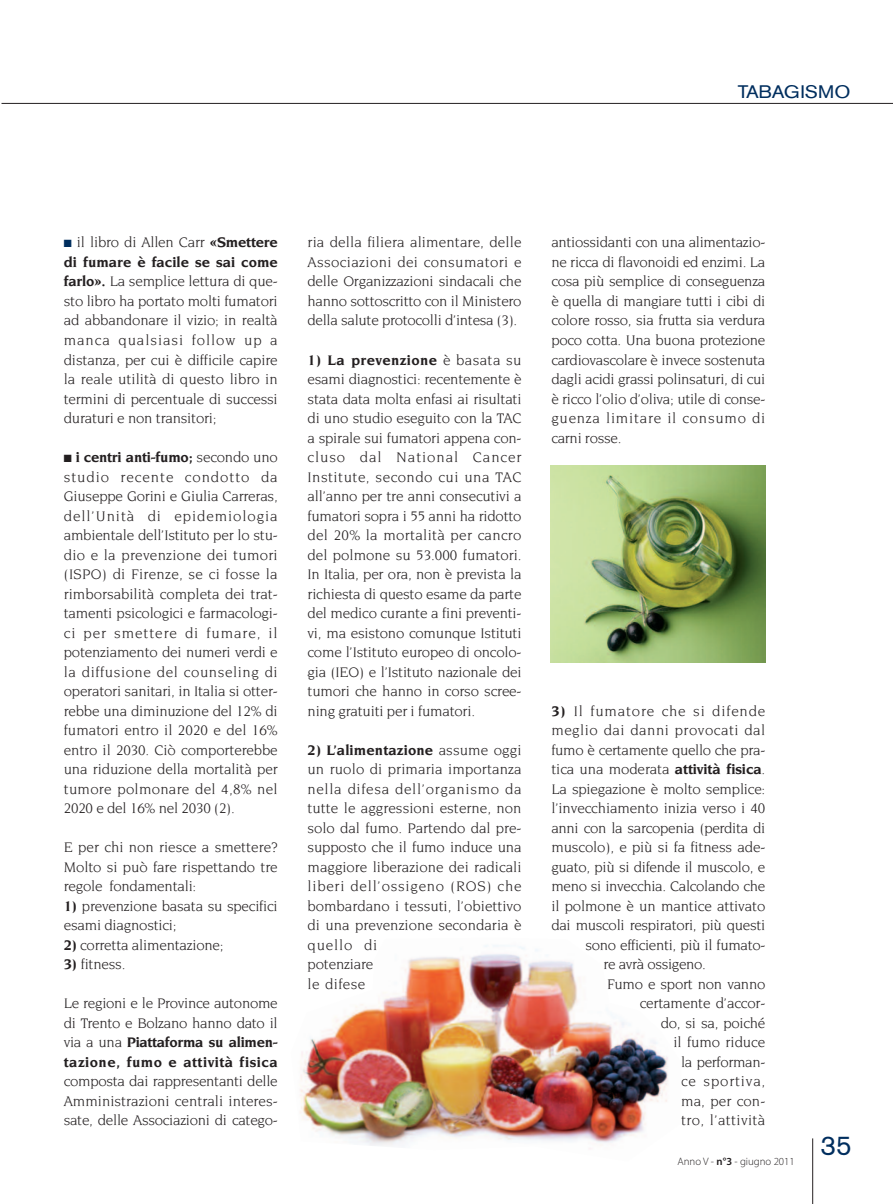
<style>
.page{position:relative;width:893px;height:1204px;background:#fff}
.page>*{position:absolute;margin:0;border:0;box-sizing:border-box;transform-origin:0 0}
.t1{font:27px "Akzidenz Grotesk BE";color:#002e5e}
.t2{font:18px "Akzidenz Grotesk BE";letter-spacing:-.005em;color:#002e5e;scale:1.1 1}
.t3{font:15px/19.5px "Novarese";letter-spacing:-.015em;color:#231f20;text-align:justify}
.t4{font:15px "Novarese";letter-spacing:.05em;color:#231f20}
.t5{font:15px "Novarese";letter-spacing:.03em;color:#231f20}
.t6{font:15px "Novarese";letter-spacing:.02em;color:#231f20}
.t7{font:10.8px "Myriad MM.215.wt.600.wd";color:#231f20}
.s1{color:#002e5e}
.s2{font-weight:700}
.s3{font-family:"Myriad MM.565.wt.600.wd"}
</style>
<div class="page">
<hr style="left:2px;top:103px;width:891px;height:1px;background:#231f20">
<hr style="left:812px;top:1138px;width:1px;height:65px;background:#231f20">
<img style="left:550px;top:465px;width:215px;height:197px">
<img style="left:300px;top:945px;width:368px;height:204px">
<p class="t2" style="left:738px;top:85px;width:104px">TABAGISMO</p>
<p class="t3" style="left:64px;top:233px;width:216px"><span class="s1">■</span> il libro di Allen Carr <span class="s2">«Smettere di fumare è facile se sai come farlo».</span> La semplice lettura di que&shy;sto libro ha portato molti fumatori ad abbandonare il vizio; in realtà manca qualsiasi follow up a distanza, per cui è difficile capire la reale utilità di questo libro in termini di percentuale di successi duraturi e non transitori;</p>
<p class="t3" style="left:64px;top:448px;width:216px">■ <span class="s2">i centri anti-fumo;</span> secondo uno studio recente condotto da Giuseppe Gorini e Giulia Carreras, dell’Unità di epidemiologia ambientale dell’Istituto per lo stu&shy;dio e la prevenzione dei tumori (ISPO) di Firenze, se ci fosse la rimborsabilità completa dei trat&shy;tamenti psicologici e farmacologi&shy;ci per smettere di fumare, il potenziamento dei numeri verdi e la diffusione del counseling di operatori sanitari, in Italia si otter&shy;rebbe una diminuzione del 12% di fumatori entro il 2020 e del 16% entro il 2030. Ciò comporterebbe una riduzione della mortalità per tumore polmonare del 4,8% nel 2020 e del 16% nel 2030 (2).</p>
<p class="t3" style="left:64px;top:838px;width:216px">E per chi non riesce a smettere?<br>Molto si può fare rispettando tre regole fondamentali:</p>
<p class="t3" style="left:64px;top:896px;width:216px"><span class="s2">1)</span> prevenzione basata su specifici esami diagnostici;</p>
<p class="t3" style="left:64px;top:935px;width:161px"><span class="s2">2)</span> corretta alimentazione;</p>
<p class="t3" style="left:64px;top:955px;width:63px"><span class="s2">3)</span> fitness.</p>
<p class="t3" style="left:64px;top:994px;width:216px">Le regioni e le Province autonome di Trento e Bolzano hanno dato il via a una <span class="s2">Piattaforma su alimen&shy;tazione, fumo e attività fisica</span></p>
<p class="t3" style="left:64px;top:1072px;width:216px">composta dai rappresentanti delle Amministrazioni centrali interes&shy;sate, delle Associazioni di catego-</p>
<p class="t3" style="left:308px;top:233px;width:216px">ria della filiera alimentare, delle Associazioni dei consumatori e delle Organizzazioni sindacali che hanno sottoscritto con il Ministero della salute protocolli d’intesa (3).</p>
<p class="t3" style="left:308px;top:350px;width:216px"><span class="s2">1) La prevenzione</span> è basata su esami diagnostici: recentemente è stata data molta enfasi ai risultati di uno studio eseguito con la TAC a spirale sui fumatori appena con&shy;cluso dal National Cancer Institute, secondo cui una TAC all’anno per tre anni consecutivi a fumatori sopra i 55 anni ha ridotto del 20% la mortalità per cancro del polmone su 53.000 fumatori.<br>In Italia, per ora, non è prevista la richiesta di questo esame da parte del medico curante a fini preventi&shy;vi, ma esistono comunque Istituti come l’Istituto europeo di oncolo&shy;gia (IEO) e l’Istituto nazionale dei tumori che hanno in corso scree&shy;ning gratuiti per i fumatori.</p>
<p class="t3" style="left:308px;top:740px;width:216px;text-align:left"><span class="s2">2) L’alimentazione</span> assume oggi un ruolo di primaria importanza nella difesa dell’organismo da tutte le aggressioni esterne, non solo dal fumo. Partendo dal pre&shy;supposto che il fumo induce una maggiore liberazione dei radicali liberi dell’ossigeno (ROS) che bombardano i tessuti, l’obiettivo di una prevenzione secondaria è quello di<br>potenziare<br>le difese</p>
<p class="t3" style="left:551px;top:233px;width:216px">antiossidanti con una alimentazio&shy;ne ricca di flavonoidi ed enzimi. La cosa più semplice di conseguenza è quella di mangiare tutti i cibi di colore rosso, sia frutta sia verdura poco cotta. Una buona protezione cardiovascolare è invece sostenuta dagli acidi grassi polinsaturi, di cui è ricco l’olio d’oliva; utile di conse&shy;guenza limitare il consumo di carni rosse.</p>
<p class="t4" style="left:551px;top:704px;width:216px"><span class="s2">3)</span> Il fumatore che si difende</p>
<p class="t5" style="left:551px;top:724px;width:216px">meglio dai danni provocati dal</p>
<p class="t3" style="left:551px;top:740px;width:216px">fumo è certamente quello che pra-</p>
<p class="t3" style="left:551px;top:760px;width:216px">tica una moderata <span class="s2">attività fisica</span>.</p>
<p class="t3" style="left:551px;top:779px;width:216px">La spiegazione è molto semplice:</p>
<p class="t3" style="left:551px;top:799px;width:216px">l’invecchiamento inizia verso i 40</p>
<p class="t3" style="left:551px;top:818px;width:216px">anni con la sarcopenia (perdita di</p>
<p class="t3" style="left:551px;top:838px;width:216px">muscolo), e più si fa fitness ade-</p>
<p class="t3" style="left:551px;top:857px;width:216px">guato, più si difende il muscolo, e</p>
<p class="t3" style="left:551px;top:877px;width:216px">meno si invecchia. Calcolando che</p>
<p class="t3" style="left:551px;top:896px;width:216px">il polmone è un mantice attivato</p>
<p class="t3" style="left:551px;top:916px;width:216px">dai muscoli respiratori, più questi</p>
<p class="t3" style="left:585px;top:935px;width:181px">sono efficienti, più il fumato-</p>
<p class="t3" style="left:603px;top:955px;width:104px">re avrà ossigeno.</p>
<p class="t3" style="left:607px;top:974px;width:160px">Fumo e sport non vanno</p>
<p class="t3" style="left:640px;top:994px;width:127px">certamente d’accor-</p>
<p class="t3" style="left:661px;top:1013px;width:106px">do, si sa, poiché</p>
<p class="t3" style="left:673px;top:1033px;width:93px">il fumo riduce</p>
<p class="t3" style="left:681px;top:1052px;width:86px">la performan-</p>
<p class="t4" style="left:681px;top:1075px;width:86px">ce sportiva,</p>
<p class="t3" style="left:681px;top:1091px;width:86px">ma, per con-</p>
<p class="t6" style="left:681px;top:1114px;width:86px">tro, l’attività</p>
<p class="t7" style="left:677px;top:1157px;width:119px">Anno V - <span class="s3">n°3</span> - giugno 2011</p>
<h1 class="t1" style="left:820px;top:1135px;width:33px">35</h1>
</div>
